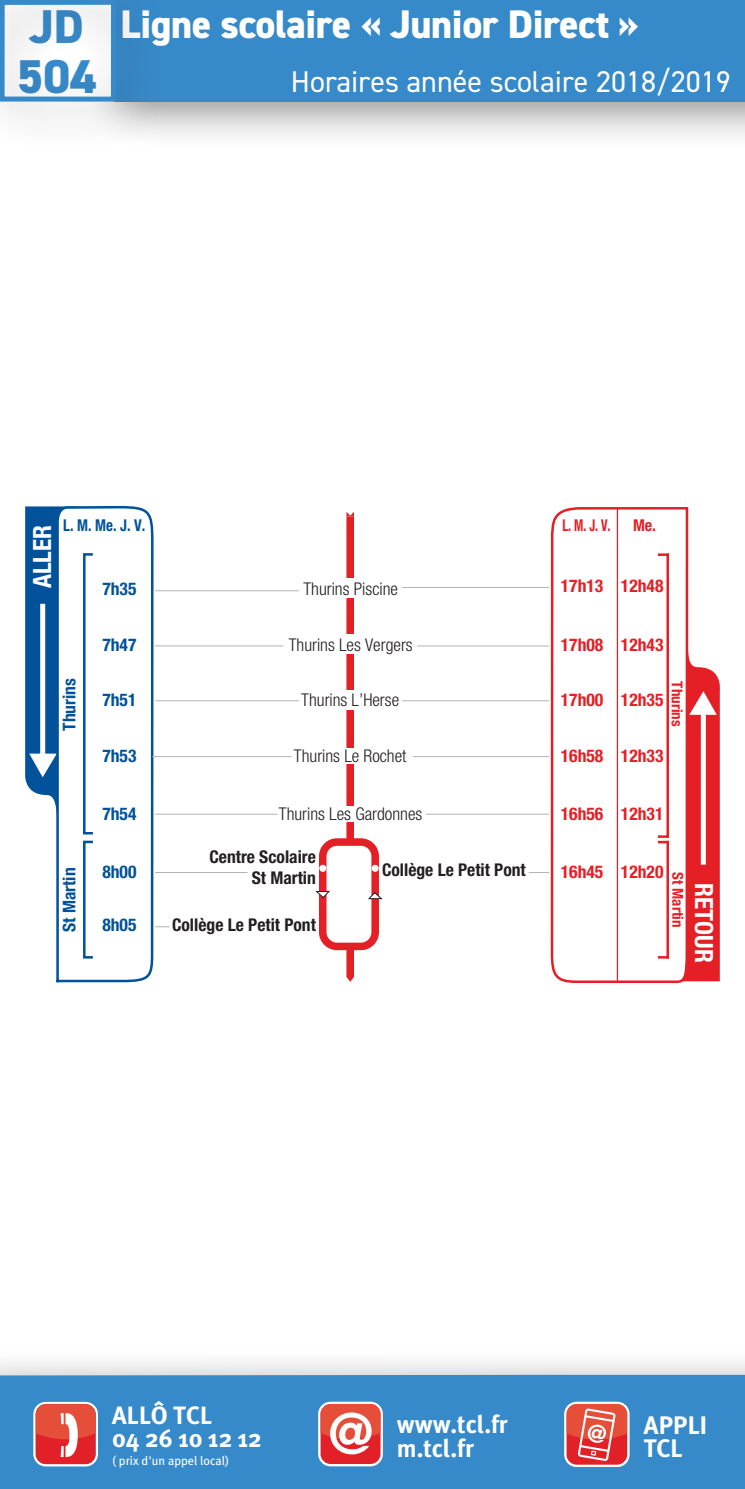
<style>
.page{position:relative;width:745px;height:1489px;background:#fff}
.page>*{position:absolute;margin:0;border:0;box-sizing:border-box;transform-origin:0 0}
.t1{font:800 47.5px "DIN2014";color:#378ac9}
.t2{font:800 40px "DIN2014";letter-spacing:-.01em;color:#fff}
.t3{font:30px "DIN2014";color:#fff}
.t4{font:700 25.25px/23.8px "Meta Plus";letter-spacing:-.005em;color:#fff}
.t5{font:700 25px/23.2px "Meta Plus";color:#fff}
.t6{font:700 condensed 25px "Helvetica Neue LT Std";color:#fff}
.t7{font:300 condensed 17.5px "Helvetica Neue LT Std";color:#231f20}
.t8{font:700 condensed 17.5px "Helvetica Neue LT Std";color:#e41f25}
.t9{font:700 condensed 17.5px/21px "Helvetica Neue LT Std";color:#231f20;text-align:right}
.t10{font:700 condensed 17.5px "Helvetica Neue LT Std";color:#01529a}
.t11{font:700 condensed 16.25px "Helvetica Neue LT Std";color:#01529a;scale:.91 1}
.t12{font:700 condensed 16.25px "Helvetica Neue LT Std";color:#e41f25;scale:.76 1}
.t13{font:700 condensed 16.25px "Helvetica Neue LT Std";color:#e41f25}
.t14{font:700 condensed 15px "Helvetica Neue LT Std";color:#e41f25}
.t15{font:12.5px "Meta Plus";color:#fff}
.s1{font-size:47.5px;color:#378ac9}
</style>
<div class="page">
<div style="left:85px;top:0;width:659px;height:150px;background:#231f20;opacity:.5"></div>
<div style="left:113px;top:0;width:631px;height:102px;background:#378ac9"></div>
<div style="left:0;top:1346px;width:744px;height:142px;background:#231f20;opacity:.5"></div>
<div style="left:0;top:1374px;width:744px;height:114px;background:#378ac9"></div>
<svg style="left:33px;top:1401px;width:65px;height:65px"></svg>
<svg style="left:318px;top:1401px;width:64px;height:65px"></svg>
<div style="left:320px;top:1403px;width:60px;height:60px;background:#e12127;border-radius:10px"></div>
<svg style="left:320px;top:1403px;width:60px;height:51px"></svg>
<svg style="left:563px;top:1401px;width:66px;height:65px"></svg>
<div style="left:566px;top:1403px;width:60px;height:61px;background:#e12127;border-radius:10px"></div>
<svg style="left:566px;top:1403px;width:60px;height:57px"></svg>
<div style="left:346px;top:516px;width:8px;height:461px;background:#e41f25"></div>
<svg style="left:56px;top:506px;width:98px;height:477px"></svg>
<svg style="left:550px;top:507px;width:139px;height:476px"></svg>
<hr style="left:83px;top:554px;width:2px;height:279px;background:#01529a">
<svg style="left:83px;top:832px;width:10px;height:2px"></svg>
<svg style="left:25px;top:506px;width:68px;height:318px"></svg>
<hr style="left:83px;top:841px;width:2px;height:116px;background:#01529a">
<svg style="left:83px;top:956px;width:10px;height:2px"></svg>
<svg style="left:83px;top:840px;width:10px;height:3px"></svg>
<hr style="left:666px;top:554px;width:2px;height:282px;background:#e41f25">
<svg style="left:658px;top:643px;width:61px;height:338px"></svg>
<svg style="left:658px;top:553px;width:9px;height:3px"></svg>
<hr style="left:616px;top:508px;width:1px;height:472px;background:#e41f25">
<svg style="left:346px;top:512px;width:8px;height:4px"></svg>
<div style="left:322px;top:842px;width:53px;height:104px;background:#fff;border-radius:14px"></div>
<div style="left:319px;top:838px;width:60px;height:112px;border:8px solid #e41f25;border-radius:14px"></div>
<svg style="left:315px;top:890px;width:15px;height:8px"></svg>
<svg style="left:368px;top:891px;width:15px;height:8px"></svg>
<svg style="left:371px;top:864px;width:7px;height:7px"></svg>
<div style="left:319px;top:864px;width:7px;height:7px;background:#fff;border-radius:50%"></div>
<svg style="left:346px;top:977px;width:8px;height:4px"></svg>
<hr style="left:155px;top:590px;width:144px;height:1px;background:#b2b3b7">
<hr style="left:401px;top:587px;width:147px;height:1px;background:#b2b3b7">
<hr style="left:155px;top:645px;width:128px;height:1px;background:#b2b3b7">
<hr style="left:401px;top:700px;width:147px;height:1px;background:#b2b3b7">
<hr style="left:155px;top:700px;width:144px;height:1px;background:#b2b3b7">
<hr style="left:413px;top:756px;width:135px;height:1px;background:#b2b3b7">
<hr style="left:152px;top:756px;width:139px;height:1px;background:#b2b3b7">
<hr style="left:425px;top:813px;width:123px;height:1px;background:#b2b3b7">
<hr style="left:155px;top:813px;width:122px;height:1px;background:#b2b3b7">
<svg style="left:528px;top:872px;width:20px;height:1px"></svg>
<hr style="left:155px;top:872px;width:92px;height:1px;background:#b2b3b7">
<svg style="left:155px;top:926px;width:14px;height:1px"></svg>
<div style="left:346px;top:690px;width:10px;height:19px;background:#fff"></div>
<div style="left:346px;top:634px;width:10px;height:20px;background:#fff"></div>
<div style="left:346px;top:578px;width:10px;height:20px;background:#fff"></div>
<div style="left:346px;top:748px;width:10px;height:16px;background:#fff"></div>
<div style="left:346px;top:806px;width:10px;height:15px;background:#fff"></div>
<hr style="left:417px;top:645px;width:131px;height:1px;background:#b2b3b7">
<div style="left:0;top:0;width:165px;height:150px;background:#231f20;opacity:.5"></div>
<div style="left:0;top:0;width:116px;height:102px;border:5px solid #378ac9"></div>
<h2 class="t2" style="left:29px;top:-2px;width:611px"><span class="s1">JD</span> Ligne scolaire « Junior Direct »</h2>
<h1 class="t1" style="left:17px;top:45px;width:81px">504</h1>
<h3 class="t3" style="left:291px;top:63px;width:441px">Horaires année scolaire 2018/2019</h3>
<h3 class="t6" style="left:27px;top:588px;width:65px;rotate:-90deg">ALLER</h3>
<p class="t11" style="left:63px;top:515px;width:92px">L. M. Me. J. V.</p>
<p class="t12" style="left:562px;top:515px;width:65px">L. M. J. V.</p>
<p class="t13" style="left:632px;top:515px;width:24px">Me.</p>
<p class="t10" style="left:102px;top:578px;width:36px">7h35</p>
<p class="t7" style="left:303px;top:578px;width:96px">Thurins Piscine</p>
<p class="t8" style="left:620px;top:575px;width:44px">12h48</p>
<p class="t8" style="left:560px;top:575px;width:44px">17h13</p>
<p class="t10" style="left:58px;top:730px;width:54px;rotate:-90deg">Thurins</p>
<p class="t10" style="left:102px;top:633px;width:36px">7h47</p>
<p class="t10" style="left:102px;top:689px;width:36px">7h51</p>
<p class="t10" style="left:102px;top:745px;width:36px">7h53</p>
<p class="t7" style="left:288px;top:634px;width:125px">Thurins Les Vergers</p>
<p class="t8" style="left:560px;top:633px;width:104px">17h08 12h43</p>
<p class="t7" style="left:301px;top:690px;width:99px">Thurins L’Herse</p>
<p class="t7" style="left:294px;top:746px;width:114px">Thurins Le Rochet</p>
<p class="t8" style="left:560px;top:689px;width:44px">17h00</p>
<p class="t8" style="left:620px;top:689px;width:44px">12h35</p>
<p class="t14" style="left:686px;top:681px;width:47px;rotate:90deg">Thurins</p>
<p class="t8" style="left:560px;top:745px;width:104px">16h58 12h33</p>
<p class="t10" style="left:58px;top:931px;width:66px;rotate:-90deg">St Martin</p>
<p class="t10" style="left:102px;top:803px;width:36px">7h54</p>
<p class="t10" style="left:102px;top:861px;width:36px">8h00</p>
<p class="t10" style="left:102px;top:914px;width:36px">8h05</p>
<p class="t7" style="left:279px;top:803px;width:145px">Thurins Les Gardonnes</p>
<p class="t9" style="left:209px;top:846px;width:108px">Centre Scolaire<br>St Martin</p>
<p class="t9" style="left:172px;top:914px;width:145px">Collège Le Petit Pont</p>
<p class="t9" style="left:382px;top:858px;width:145px">Collège Le Petit Pont</p>
<p class="t8" style="left:560px;top:803px;width:44px">16h56</p>
<p class="t8" style="left:560px;top:861px;width:44px">16h45</p>
<p class="t8" style="left:620px;top:803px;width:44px">12h31</p>
<p class="t8" style="left:620px;top:861px;width:44px">12h20</p>
<p class="t14" style="left:686px;top:872px;width:56px;rotate:90deg">St Martin</p>
<h3 class="t6" style="left:718px;top:883px;width:81px;rotate:90deg">RETOUR</h3>
<h3 class="t5" style="left:112px;top:1403px;width:151px">ALLÔ TCL<br>04 26 10 12 12</h3>
<p class="t15" style="left:112px;top:1453px;width:119px">( prix d'un appel local)</p>
<h3 class="t5" style="left:396px;top:1412px;width:112px">www.tcl.fr m.tcl.fr</h3>
<h3 class="t4" style="left:643px;top:1412px;width:65px">APPLI<br>TCL</h3>
</div>
